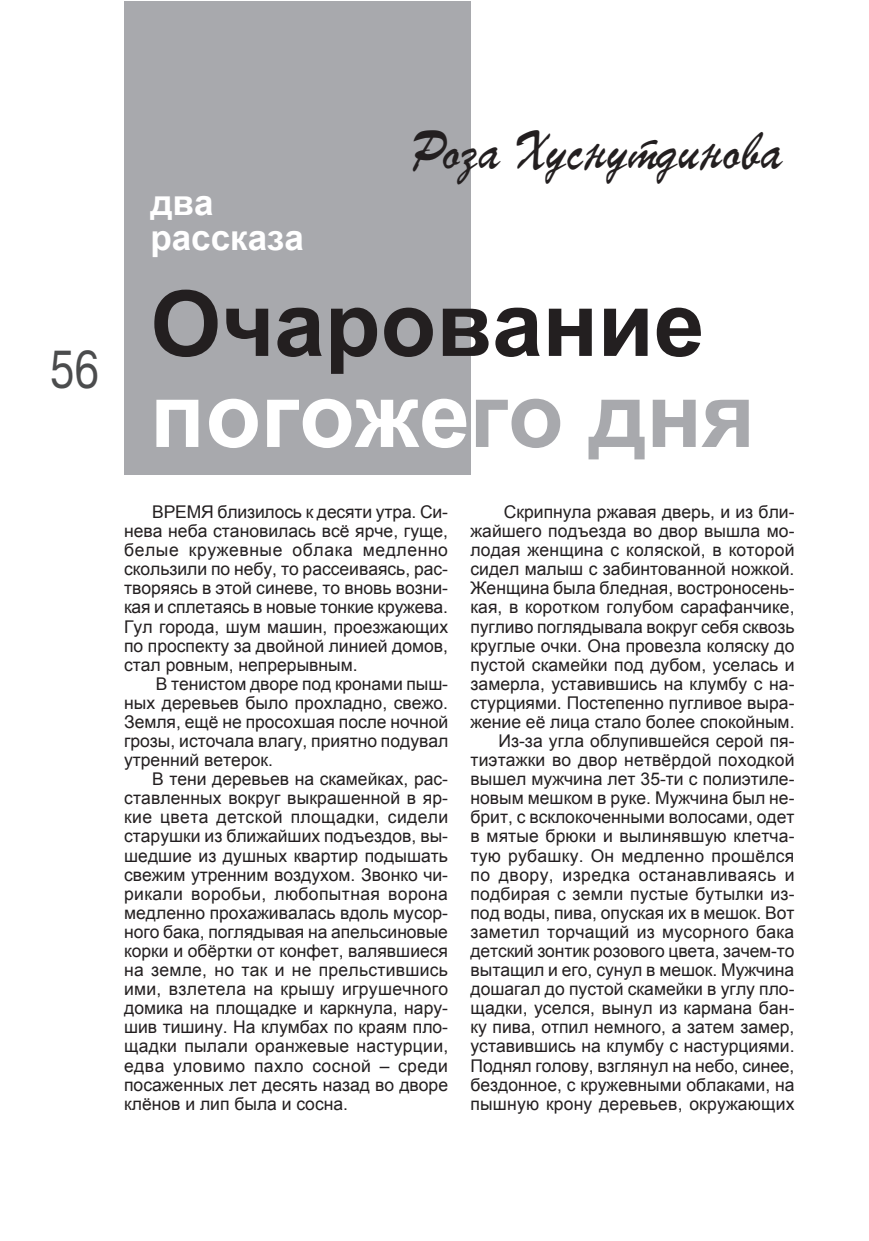
<style>
.page{position:relative;width:869px;height:1241px;background:#fff}
.page>*{position:absolute;margin:0;border:0;box-sizing:border-box;transform-origin:0 0}
.t1{font:700 91px/91px "Arial";color:#231f20}
.t2{font:52.5px "TT Parsec";color:#231f20;scale:.9 1}
.t3{font:49px "TT Arial";color:#4b4c4d;scale:.8 1}
.t4{font:700 35px/35px "Arial";color:#fff}
.t5{font:17.5px/19.1px "Arial";color:#231f20;text-align:justify}
.s1{color:#fff}
.s2{color:#a8a9ad}
</style>
<div class="page">
<div style="left:124px;top:2px;width:346px;height:473px;background:#a8a9ad"></div>
<h3 class="t3" style="left:50px;top:342px;width:63px">56</h3>
<h2 class="t2" style="left:408px;top:119px;width:419px">Роза Хуснутдинова</h2>
<h3 class="t4" style="left:150px;top:185px;width:155px">два рассказа</h3>
<h1 class="t1" style="left:150px;top:279px;width:605px">Очарование <span class="s1">погоже</span><span class="s2">го дня</span></h1>
<p class="t5" style="left:124px;top:502px;width:325px;text-indent:28px">ВРЕМЯ близилось к десяти утра. Си&shy;нева неба становилась всё ярче, гуще, белые кружевные облака медленно скользили по небу, то рассеиваясь, рас&shy;творяясь в этой синеве, то вновь возни&shy;кая и сплетаясь в новые тонкие кружева.<br>Гул города, шум машин, проезжающих по проспекту за двойной линией домов, стал ровным, непрерывным.</p>
<p class="t5" style="left:124px;top:674px;width:325px;text-indent:32px">В тенистом дворе под кронами пыш&shy;ных деревьев было прохладно, свежо.<br>Земля, ещё не просохшая после ночной грозы, источала влагу, приятно подувал утренний ветерок.</p>
<p class="t5" style="left:124px;top:769px;width:325px;text-indent:28px">В тени деревьев на скамейках, рас&shy;ставленных вокруг выкрашенной в яр&shy;кие цвета детской площадки, сидели старушки из ближайших подъездов, вы&shy;шедшие из душных квартир подышать свежим утренним воздухом. Звонко чи&shy;рикали воробьи, любопытная ворона медленно прохаживалась вдоль мусор&shy;ного бака, поглядывая на апельсиновые корки и обёртки от конфет, валявшиеся на земле, но так и не прельстившись ими, взлетела на крышу игрушечного домика на площадке и каркнула, нару&shy;шив тишину. На клумбах по краям пло&shy;щадки пылали оранжевые настурции, едва уловимо пахло сосной – среди посаженных лет десять назад во дворе клёнов и лип была и сосна.</p>
<p class="t5" style="left:470px;top:502px;width:325px;text-align:right">Скрипнула ржавая дверь, и из бли&shy;жайшего подъезда во двор вышла мо&shy;лодая женщина с коляской, в которой сидел малыш с забинтованной ножкой.<br>Женщина была бледная, востроносень&shy;кая, в коротком голубом сарафанчике, пугливо поглядывала вокруг себя сквозь круглые очки. Она провезла коляску до пустой скамейки под дубом, уселась и замерла, уставившись на клумбу с на&shy;стурциями. Постепенно пугливое выра&shy;жение её лица стало более спокойным.<br>Из-за угла облупившейся серой пя&shy;тиэтажки во двор нетвёрдой походкой вышел мужчина лет 35-ти с полиэтиле&shy;новым мешком в руке. Мужчина был не&shy;брит, с всклокоченными волосами, одет в мятые брюки и вылинявшую клетча&shy;тую рубашку. Он медленно прошёлся по двору, изредка останавливаясь и подбирая с земли пустые бутылки из&shy;под воды, пива, опуская их в мешок. Вот заметил торчащий из мусорного бака детский зонтик розового цвета, зачем-то вытащил и его, сунул в мешок. Мужчина дошагал до пустой скамейки в углу пло&shy;щадки, уселся, вынул из кармана бан&shy;ку пива, отпил немного, а затем замер, уставившись на клумбу с настурциями.<br>Поднял голову, взглянул на небо, синее, бездонное, с кружевными облаками, на пышную крону деревьев, окружающих</p>
</div>
